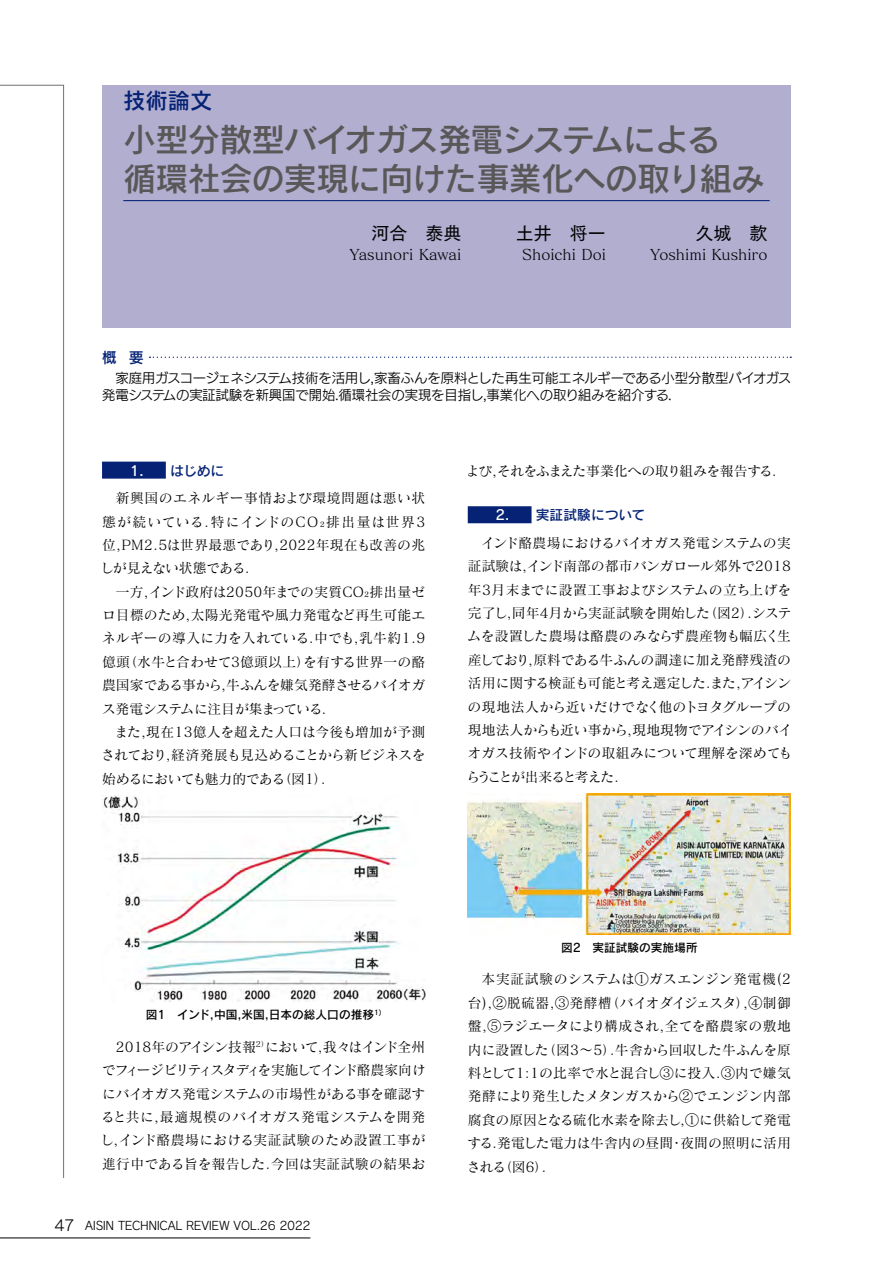
<style>
.page{position:relative;width:893px;height:1263px;background:#fff}
.page>*{position:absolute;margin:0;border:0;box-sizing:border-box;transform-origin:0 0}
.t1{font:33px/38.2px "Rodin Pro N DB";letter-spacing:-.025em;color:#595757}
.t2{font:22.35px "Rodin Pro DB";color:#052275}
.t3{font:18px "Tsuku Go Pro D";color:#000}
.t4{font:14.85px "Matisse Pro N M";color:#000}
.t5{font:14.4px "New Rodin Pro N DB";color:#052275}
.t6{font:13.8px/23.4px "Matisse Pro M";letter-spacing:-.005em;color:#000;text-align:justify}
.t7{font:13.8px "Matisse Pro M";letter-spacing:-.04em;color:#000}
.t8{font:13.8px "Rodin Pro DB";letter-spacing:-.005em;color:#052275}
.t9{font:13.35px/16.5px "New Rodin Pro M";color:#000}
.t10{font:11.7px "Rodin Pro N DB";color:#000}
.t11{font:11.7px "Rodin Pro M";letter-spacing:-.03em;color:#000}
.s1{color:#fff}
.s2{font-size:14.85px}
</style>
<div class="page">
<svg style="left:0;top:85px;width:64px;height:1093px"></svg>
<div style="left:102px;top:85px;width:689px;height:242px;background:#b1aed0"></div>
<hr style="left:123px;top:200px;width:647px;height:1px;background:#052275">
<svg style="left:149px;top:357px;width:642px;height:1px"></svg>
<div style="left:102px;top:462px;width:64px;height:17px;background:#052275"></div>
<img style="left:102px;top:795px;width:323px;height:206px">
<div style="left:468px;top:506px;width:63px;height:17px;background:#052275"></div>
<img style="left:468px;top:793px;width:323px;height:141px">
<hr style="left:0;top:1237px;width:310px;height:1px;background:#000">
<h2 class="t2" style="left:123px;top:86px;width:91px">技術論文</h2>
<h1 class="t1" style="left:123px;top:119px;width:643px">小型分散型バイオガス発電システムによる<br>循環社会の実現に向けた事業化への取り組み</h1>
<h3 class="t3" style="left:371px;top:218px;width:91px">河合　泰典</h3>
<h3 class="t3" style="left:516px;top:218px;width:91px">土井　将一</h3>
<h3 class="t3" style="left:695px;top:218px;width:73px">久城　款</h3>
<p class="t4" style="left:349px;top:245px;width:113px">Yasunori Kawai</p>
<p class="t4" style="left:522px;top:245px;width:85px">Shoichi Doi</p>
<p class="t4" style="left:650px;top:245px;width:119px">Yoshimi Kushiro</p>
<p class="t5" style="left:102px;top:345px;width:43px">概 要</p>
<p class="t9" style="left:102px;top:369px;width:691px;text-indent:13px">家庭用ガスコージェネシステム技術を活用し,家畜ふんを原料とした再生可能エネルギーである小型分散型バイオガス発電システムの実証試験を新興国で開始.循環社会の実現を目指し,事業化への取り組みを紹介する.</p>
<p class="t8" style="left:130px;top:461px;width:96px"><span class="s1">1.</span> はじめに</p>
<p class="t6" style="left:101px;top:486px;width:326px;text-indent:15px">新興国のエネルギー事情および環境問題は悪い状態が続いている.特にインドのCO₂排出量は世界3位,PM2.5は世界最悪であり,2022年現在も改善の兆しが見えない状態である.</p>
<p class="t6" style="left:102px;top:579px;width:325px;text-indent:14px">一方,インド政府は2050年までの実質CO₂排出量ゼロ目標のため,太陽光発電や風力発電など再生可能エネルギーの導入に力を入れている.中でも,乳牛約1.9億頭（水牛と合わせて3億頭以上）を有する世界一の酪農国家である事から,牛ふんを嫌気発酵させるバイオガス発電システムに注目が集まっている.</p>
<p class="t6" style="left:101px;top:720px;width:326px;text-indent:13px">また,現在13億人を超えた人口は今後も増加が予測されており,経済発展も見込めることから新ビジネスを始めるにおいても魅力的である（図1）.</p>
<p class="t7" style="left:466px;top:462px;width:312px">よび,それをふまえた事業化への取り組みを報告する.</p>
<p class="t8" style="left:495px;top:506px;width:152px"><span class="s1">2.</span> 実証試験について</p>
<p class="t6" style="left:466px;top:531px;width:327px;text-indent:15px">インド酪農場におけるバイオガス発電システムの実証試験は,インド南部の都市バンガロール郊外で2018年3月末までに設置工事およびシステムの立ち上げを完了し,同年4月から実証試験を開始した（図2）.システムを設置した農場は酪農のみならず農産物も幅広く生産しており,原料である牛ふんの調達に加え発酵残渣の活用に関する検証も可能と考え選定した.また,アイシンの現地法人から近いだけでなく他のトヨタグループの現地法人からも近い事から,現地現物でアイシンのバイオガス技術やインドの取組みについて理解を深めてもらうことが出来ると考えた.</p>
<p class="t10" style="left:146px;top:1007px;width:237px">図1　インド,中国,米国,日本の総人口の推移<sup>1)</sup></p>
<p class="t6" style="left:101px;top:1034px;width:327px;text-indent:15px">2018年のアイシン技報<sup>2）</sup>において,我々はインド全州でフィージビリティスタディを実施してインド酪農家向けにバイオガス発電システムの市場性がある事を確認すると共に,最適規模のバイオガス発電システムを開発し,インド酪農場における実証試験のため設置工事が進行中である旨を報告した.今回は実証試験の結果お</p>
<p class="t11" style="left:54px;top:1218px;width:258px"><span class="s2">47</span> AISIN TECHNICAL REVIEW VOL.26 2022</p>
<p class="t10" style="left:561px;top:940px;width:138px">図2　実証試験の実施場所</p>
<p class="t6" style="left:467px;top:967px;width:326px;text-indent:15px">本実証試験のシステムは①ガスエンジン発電機(2台),②脱硫器,③発酵槽（バイオダイジェスタ）,④制御盤,⑤ラジエータにより構成され,全てを酪農家の敷地内に設置した（図3～5）.牛舎から回収した牛ふんを原料として1:1の比率で水と混合し③に投入.③内で嫌気発酵により発生したメタンガスから②でエンジン内部腐食の原因となる硫化水素を除去し,①に供給して発電する.発電した電力は牛舎内の昼間・夜間の照明に活用される（図6）.</p>
</div>
